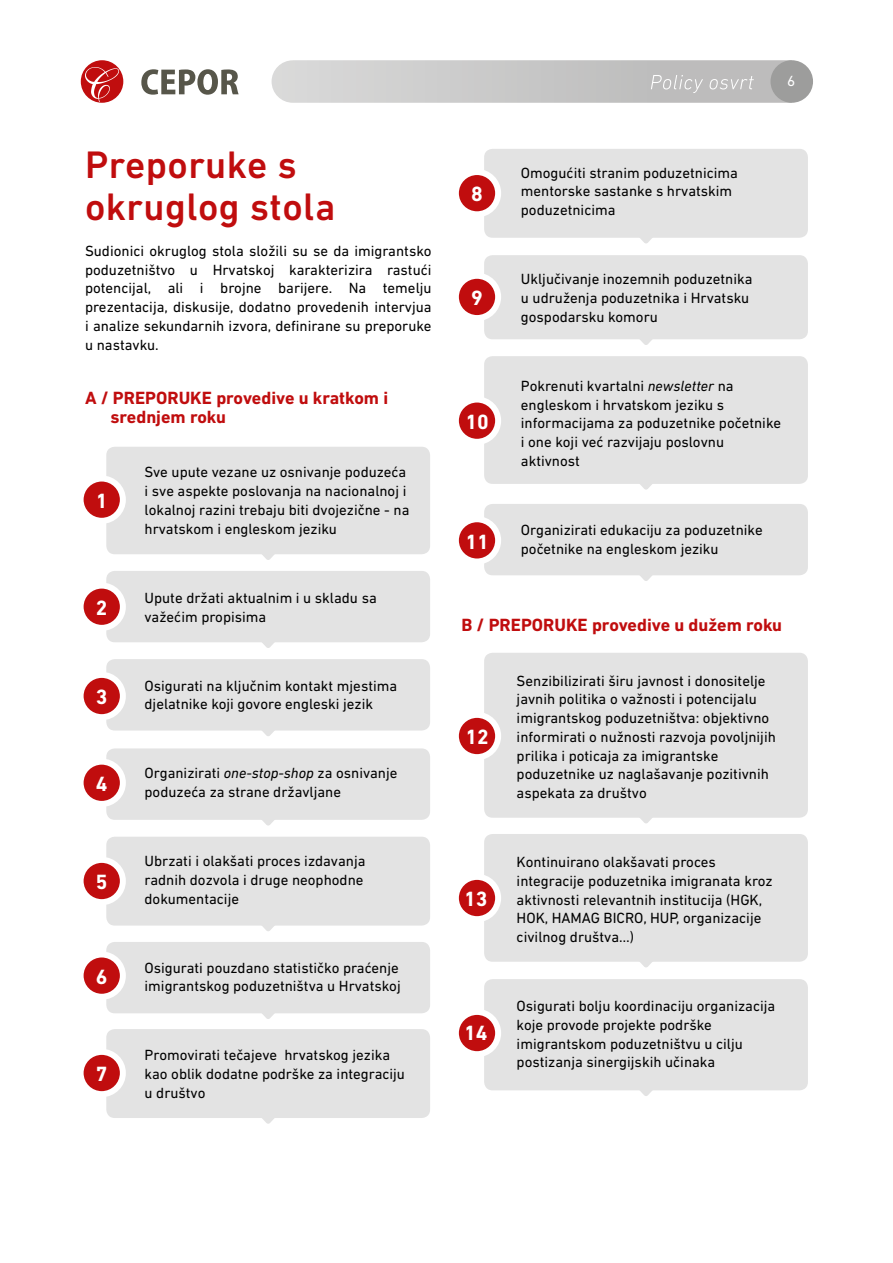
<style>
.page{position:relative;width:893px;height:1263px;background:#fff}
.page>*{position:absolute;margin:0;border:0;box-sizing:border-box;transform-origin:0 0}
.t1{font:500 39px/42.2px "DIN Next LT Pro";letter-spacing:.01em;color:#c00d0e}
.t2{font:700 21px "DIN Next LT Pro";color:#fff}
.t3{font:700 18px/18.8px "DIN Next LT Pro";color:#c00d0e}
.t4{font:15px/18.8px "DIN Next LT Pro";color:#000}
.t5{font:15px "DIN Next LT Pro";color:#fff}
.s1{font-style:italic}
</style>
<div class="page">
<svg style="left:261px;top:554px;width:14px;height:6px"></svg>
<div style="left:106px;top:447px;width:324px;height:107px;background:#e3e3e3;border-radius:9px"></div>
<svg style="left:640px;top:484px;width:12px;height:6px"></svg>
<div style="left:484px;top:356px;width:324px;height:128px;background:#e3e3e3;border-radius:9px"></div>
<svg style="left:640px;top:962px;width:12px;height:5px"></svg>
<div style="left:484px;top:834px;width:324px;height:128px;background:#e3e3e3;border-radius:9px"></div>
<svg style="left:637px;top:1090px;width:18px;height:6px"></svg>
<div style="left:484px;top:979px;width:324px;height:111px;background:#e3e3e3;border-radius:9px"></div>
<svg style="left:640px;top:818px;width:12px;height:5px"></svg>
<div style="left:484px;top:653px;width:324px;height:165px;background:#e3e3e3;border-radius:9px"></div>
<svg style="left:261px;top:642px;width:14px;height:6px"></svg>
<div style="left:106px;top:571px;width:324px;height:71px;background:#e3e3e3;border-radius:9px"></div>
<svg style="left:259px;top:730px;width:19px;height:6px"></svg>
<div style="left:106px;top:659px;width:324px;height:71px;background:#e3e3e3;border-radius:9px"></div>
<svg style="left:639px;top:575px;width:14px;height:6px"></svg>
<div style="left:484px;top:504px;width:324px;height:71px;background:#e3e3e3;border-radius:9px"></div>
<svg style="left:262px;top:820px;width:12px;height:5px"></svg>
<div style="left:106px;top:748px;width:324px;height:72px;background:#e3e3e3;border-radius:9px"></div>
<svg style="left:261px;top:1013px;width:14px;height:6px"></svg>
<div style="left:106px;top:942px;width:324px;height:71px;background:#e3e3e3;border-radius:9px"></div>
<svg style="left:639px;top:339px;width:14px;height:6px"></svg>
<div style="left:484px;top:255px;width:324px;height:84px;background:#e3e3e3;border-radius:9px"></div>
<svg style="left:259px;top:925px;width:19px;height:6px"></svg>
<div style="left:106px;top:837px;width:324px;height:88px;background:#e3e3e3;border-radius:9px"></div>
<svg style="left:262px;top:1118px;width:12px;height:6px"></svg>
<div style="left:106px;top:1029px;width:324px;height:89px;background:#e3e3e3;border-radius:9px"></div>
<svg style="left:640px;top:238px;width:12px;height:5px"></svg>
<div style="left:484px;top:149px;width:324px;height:89px;background:#e3e3e3;border-radius:9px"></div>
<svg style="left:81px;top:478px;width:42px;height:43px"></svg>
<div style="left:78px;top:475px;width:48px;height:49px;border:6px solid #fff;border-radius:50%"></div>
<div style="left:456px;top:172px;width:42px;height:42px;background:#c00d0e;border-radius:50%"></div>
<div style="left:453px;top:169px;width:48px;height:48px;border:6px solid #fff;border-radius:50%"></div>
<div style="left:456px;top:276px;width:42px;height:42px;background:#c00d0e;border-radius:50%"></div>
<div style="left:453px;top:273px;width:48px;height:48px;border:6px solid #fff;border-radius:50%"></div>
<svg style="left:456px;top:399px;width:42px;height:43px"></svg>
<div style="left:453px;top:396px;width:48px;height:49px;border:6px solid #fff;border-radius:50%"></div>
<div style="left:456px;top:519px;width:42px;height:42px;background:#c00d0e;border-radius:50%"></div>
<div style="left:453px;top:516px;width:48px;height:48px;border:6px solid #fff;border-radius:50%"></div>
<div style="left:456px;top:715px;width:42px;height:42px;background:#c00d0e;border-radius:50%"></div>
<div style="left:453px;top:712px;width:48px;height:48px;border:6px solid #fff;border-radius:50%"></div>
<div style="left:456px;top:877px;width:42px;height:42px;background:#c00d0e;border-radius:50%"></div>
<div style="left:453px;top:874px;width:48px;height:48px;border:6px solid #fff;border-radius:50%"></div>
<div style="left:456px;top:1012px;width:42px;height:42px;background:#c00d0e;border-radius:50%"></div>
<div style="left:453px;top:1009px;width:48px;height:48px;border:6px solid #fff;border-radius:50%"></div>
<div style="left:81px;top:586px;width:42px;height:42px;background:#c00d0e;border-radius:50%"></div>
<div style="left:78px;top:583px;width:48px;height:48px;border:6px solid #fff;border-radius:50%"></div>
<div style="left:81px;top:675px;width:42px;height:42px;background:#c00d0e;border-radius:50%"></div>
<div style="left:78px;top:672px;width:48px;height:48px;border:6px solid #fff;border-radius:50%"></div>
<div style="left:81px;top:762px;width:42px;height:42px;background:#c00d0e;border-radius:50%"></div>
<div style="left:78px;top:759px;width:48px;height:48px;border:6px solid #fff;border-radius:50%"></div>
<div style="left:81px;top:860px;width:42px;height:42px;background:#c00d0e;border-radius:50%"></div>
<div style="left:78px;top:857px;width:48px;height:48px;border:6px solid #fff;border-radius:50%"></div>
<svg style="left:81px;top:954px;width:42px;height:43px"></svg>
<div style="left:78px;top:951px;width:48px;height:49px;border:6px solid #fff;border-radius:50%"></div>
<div style="left:81px;top:1052px;width:42px;height:42px;background:#c00d0e;border-radius:50%"></div>
<div style="left:78px;top:1049px;width:48px;height:48px;border:6px solid #fff;border-radius:50%"></div>
<div style="left:770px;top:60px;width:43px;height:43px;background:#9d9d9c;border-radius:50%"></div>
<div style="left:81px;top:60px;width:42px;height:43px;background:#c00d0e;border-radius:50%"></div>
<svg style="left:85px;top:67px;width:34px;height:35px"></svg>
<svg style="left:141px;top:69px;width:98px;height:26px"></svg>
<svg style="left:272px;top:60px;width:520px;height:43px;background:#c8c8c8"></svg>
<h1 class="t1" style="left:85px;top:144px;width:252px">Preporuke s okruglog stola</h1>
<p class="t4" style="left:85px;top:241px;width:348px;text-align:justify">Sudionici okruglog stola složili su se da imigrantsko poduzetništvo u Hrvatskoj karakterizira rastući potencijal, ali i brojne barijere. Na temelju prezentacija, diskusije, dodatno provedenih intervjua i analize sekundarnih izvora, definirane su preporuke u nastavku.</p>
<p class="t3" style="left:111px;top:389px;width:279px;text-indent:-25px">A / PREPORUKE provedive u kratkom i srednjem roku</p>
<h2 class="t2" style="left:96px;top:488px;width:13px">1</h2>
<h2 class="t2" style="left:96px;top:595px;width:13px">2</h2>
<h2 class="t2" style="left:96px;top:685px;width:13px">3</h2>
<h2 class="t2" style="left:96px;top:772px;width:13px">4</h2>
<h2 class="t2" style="left:96px;top:870px;width:13px">5</h2>
<h2 class="t2" style="left:96px;top:964px;width:13px">6</h2>
<h2 class="t2" style="left:96px;top:1062px;width:13px">7</h2>
<p class="t4" style="left:145px;top:463px;width:266px">Sve upute vezane uz osnivanje poduzeća i sve aspekte poslovanja na nacionalnoj i lokalnoj razini trebaju biti dvojezične - na hrvatskom i engleskom jeziku</p>
<p class="t4" style="left:145px;top:588px;width:234px">Upute držati aktualnim i u skladu sa važećim propisima</p>
<p class="t4" style="left:145px;top:676px;width:254px">Osigurati na ključnim kontakt mjestima djelatnike koji govore engleski jezik</p>
<p class="t4" style="left:145px;top:764px;width:254px">Organizirati <span class="s1">one-stop-shop</span> za osnivanje poduzeća za strane državljane</p>
<p class="t4" style="left:145px;top:851px;width:222px">Ubrzati i olakšati proces izdavanja radnih dozvola i druge neophodne dokumentacije</p>
<p class="t4" style="left:145px;top:958px;width:258px">Osigurati pouzdano statističko praćenje imigrantskog poduzetništva u Hrvatskoj</p>
<p class="t4" style="left:145px;top:1046px;width:262px">Promovirati tečajeve hrvatskog jezika kao oblik dodatne podrške za integraciju u društvo</p>
<h2 class="t2" style="left:471px;top:182px;width:13px">8</h2>
<h2 class="t2" style="left:471px;top:286px;width:13px">9</h2>
<h2 class="t2" style="left:465px;top:409px;width:25px">10</h2>
<h2 class="t2" style="left:465px;top:529px;width:25px">11</h2>
<p class="t4" style="left:521px;top:163px;width:219px">Omogućiti stranim poduzetnicima mentorske sastanke s hrvatskim poduzetnicima</p>
<p class="t4" style="left:521px;top:270px;width:233px">Uključivanje inozemnih poduzetnika u udruženja poduzetnika i Hrvatsku gospodarsku komoru</p>
<p class="t5" style="left:787px;top:72px;width:10px">6</p>
<p class="t4" style="left:521px;top:376px;width:262px">Pokrenuti kvartalni <span class="s1">newsletter</span> na engleskom i hrvatskom jeziku s informacijama za poduzetnike početnike i one koji već razvijaju poslovnu aktivnost</p>
<p class="t4" style="left:521px;top:520px;width:243px">Organizirati edukaciju za poduzetnike početnike na engleskom jeziku</p>
<p class="t3" style="left:461px;top:615px;width:322px">B / PREPORUKE provedive u dužem roku</p>
<h2 class="t2" style="left:465px;top:725px;width:25px">12</h2>
<h2 class="t2" style="left:464px;top:887px;width:25px">13</h2>
<h2 class="t2" style="left:464px;top:1021px;width:25px">14</h2>
<p class="t4" style="left:517px;top:671px;width:261px">Senzibilizirati širu javnost i donositelje javnih politika o važnosti i potencijalu imigrantskog poduzetništva: objektivno informirati o nužnosti razvoja povoljnijih prilika i poticaja za imigrantske poduzetnike uz naglašavanje pozitivnih aspekata za društvo</p>
<p class="t4" style="left:517px;top:852px;width:258px">Kontinuirano olakšavati proces integracije poduzetnika imigranata kroz aktivnosti relevantnih institucija (HGK, HOK, HAMAG BICRO, HUP, organizacije civilnog društva…)</p>
<p class="t4" style="left:517px;top:996px;width:260px">Osigurati bolju koordinaciju organizacija koje provode projekte podrške imigrantskom poduzetništvu u cilju postizanja sinergijskih učinaka</p>
</div>
